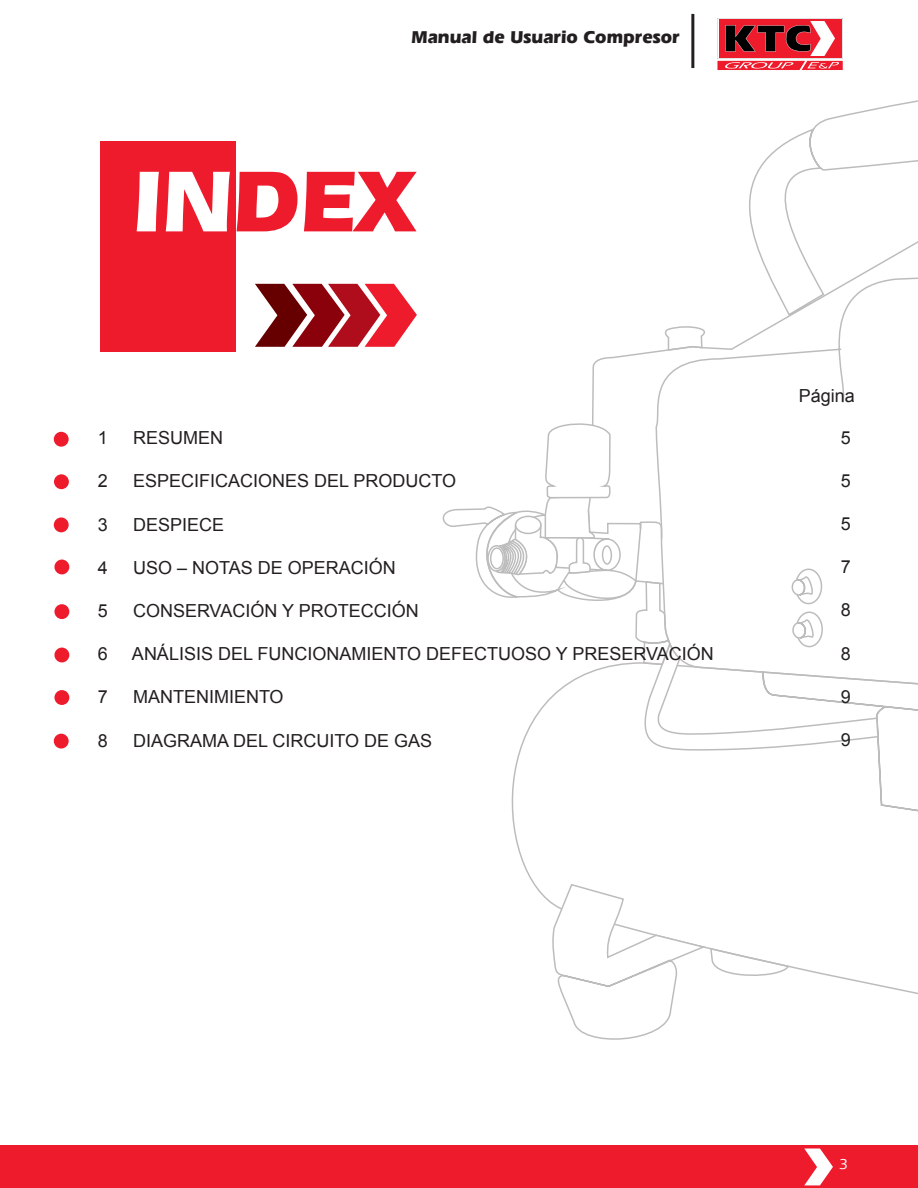
<style>
.page{position:relative;width:918px;height:1188px;background:#fff}
.page>*{position:absolute;margin:0;border:0;box-sizing:border-box;transform-origin:0 0}
.t1{font:700 90px "Eras IT Cby BT";color:#ee1b2c}
.t2{font:18px "Arial";color:#231f20}
.t3{font:700 18px "Eras IT Cby BT";color:#231f20}
.t4{font:500 15px "Eras IT Cby BT";color:#fff}
.s1{color:#fff}
</style>
<div class="page">
<hr style="left:691px;top:14px;width:3px;height:54px;background:#231f20">
<div style="left:0;top:1145px;width:918px;height:43px;background:#ee1b2c"></div>
<svg style="left:804px;top:1149px;width:29px;height:36px"></svg>
<svg style="left:511px;top:125px;width:407px;height:870px"></svg>
<svg style="left:552px;top:883px;width:239px;height:157px"></svg>
<svg style="left:443px;top:268px;width:475px;height:320px"></svg>
<svg style="left:487px;top:419px;width:431px;height:333px"></svg>
<svg style="left:717px;top:18px;width:126px;height:52px;background:#c24650"></svg>
<div style="left:101px;top:141px;width:135px;height:211px;background:#ee1b2c"></div>
<svg style="left:255px;top:284px;width:162px;height:63px"></svg>
<div style="left:54px;top:432px;width:15px;height:15px;background:#ee1b2c;border-radius:50%"></div>
<div style="left:54px;top:560px;width:15px;height:14px;background:#ee1b2c;border-radius:50%"></div>
<div style="left:54px;top:517px;width:15px;height:15px;background:#ee1b2c;border-radius:50%"></div>
<div style="left:54px;top:474px;width:15px;height:15px;background:#ee1b2c;border-radius:50%"></div>
<div style="left:54px;top:604px;width:15px;height:15px;background:#ee1b2c;border-radius:50%"></div>
<div style="left:54px;top:648px;width:15px;height:14px;background:#ee1b2c;border-radius:50%"></div>
<div style="left:54px;top:690px;width:15px;height:15px;background:#ee1b2c;border-radius:50%"></div>
<div style="left:54px;top:734px;width:15px;height:15px;background:#ee1b2c;border-radius:50%"></div>
<p class="t3" style="left:411px;top:26px;width:270px">Manual de Usuario Compresor</p>
<h1 class="t1" style="left:133px;top:146px;width:284px"><span class="s1">IN</span>DEX</h1>
<p class="t2" style="left:98px;top:426px;width:12px">1</p>
<p class="t2" style="left:133px;top:426px;width:92px">RESUMEN</p>
<p class="t2" style="left:98px;top:469px;width:12px">2</p>
<p class="t2" style="left:133px;top:469px;width:325px">ESPECIFICACIONES DEL PRODUCTO</p>
<p class="t2" style="left:98px;top:513px;width:12px">3</p>
<p class="t2" style="left:133px;top:513px;width:93px">DESPIECE</p>
<p class="t2" style="left:98px;top:556px;width:12px">4</p>
<p class="t2" style="left:133px;top:556px;width:264px">USO – NOTAS DE OPERACIÓN</p>
<p class="t2" style="left:98px;top:599px;width:12px">5</p>
<p class="t2" style="left:133px;top:599px;width:287px">CONSERVACIÓN Y PROTECCIÓN</p>
<p class="t2" style="left:98px;top:642px;width:12px">6</p>
<p class="t2" style="left:132px;top:642px;width:583px">ANÁLISIS DEL FUNCIONAMIENTO DEFECTUOSO Y PRESERVACIÓN</p>
<p class="t2" style="left:98px;top:685px;width:12px">7</p>
<p class="t2" style="left:133px;top:685px;width:152px">MANTENIMIENTO</p>
<p class="t2" style="left:98px;top:729px;width:12px">8</p>
<p class="t2" style="left:133px;top:729px;width:301px">DIAGRAMA DEL CIRCUITO DE GAS</p>
<p class="t2" style="left:799px;top:384px;width:58px">Página</p>
<p class="t2" style="left:841px;top:426px;width:12px">5</p>
<p class="t2" style="left:841px;top:469px;width:12px">5</p>
<p class="t2" style="left:841px;top:512px;width:12px">5</p>
<p class="t2" style="left:841px;top:555px;width:12px">7</p>
<p class="t2" style="left:841px;top:598px;width:12px">8</p>
<p class="t2" style="left:841px;top:642px;width:12px">8</p>
<p class="t2" style="left:841px;top:685px;width:12px">9</p>
<p class="t2" style="left:841px;top:728px;width:12px">9</p>
<p class="t4" style="left:839px;top:1155px;width:10px">3</p>
</div>
